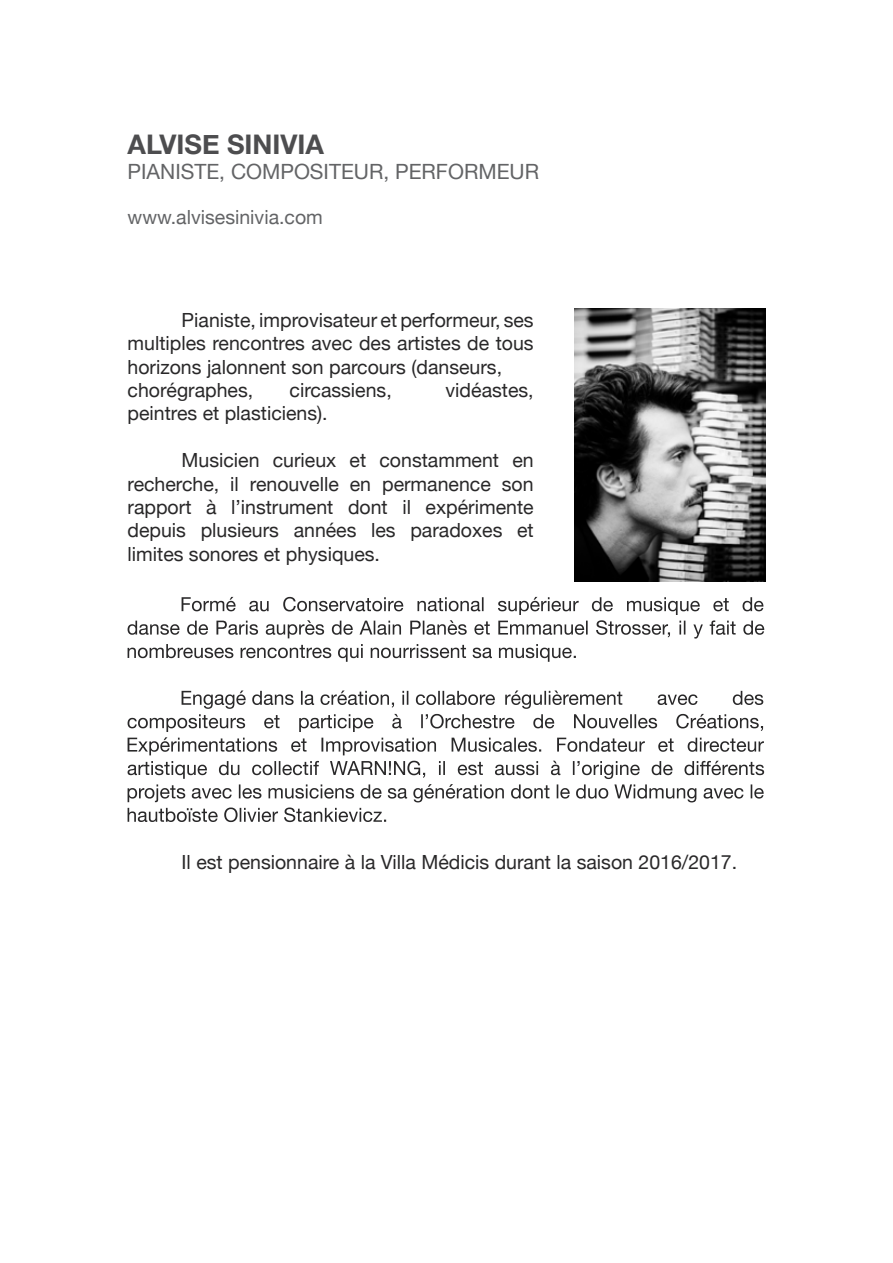
<style>
.page{position:relative;width:893px;height:1263px;background:#fff}
.page>*{position:absolute;margin:0;border:0;box-sizing:border-box;transform-origin:0 0}
.t1{font:700 27px "Helvetica Neue";color:#4d4d4f}
.t2{font:21px "Helvetica Neue";color:#636466}
.t3{font:19.5px/23.4px "Helvetica Neue";color:#292829}
.t4{font:19.5px "Helvetica Neue";color:#636466}
</style>
<div class="page">
<img style="left:574px;top:308px;width:191px;height:274px">
<svg style="left:128px;top:597px;width:636px;height:41px"></svg>
<svg style="left:128px;top:644px;width:448px;height:18px"></svg>
<svg style="left:128px;top:690px;width:636px;height:65px"></svg>
<svg style="left:128px;top:761px;width:636px;height:61px"></svg>
<h1 class="t1" style="left:128px;top:128px;width:198px">ALVISE SINIVIA</h1>
<p class="t2" style="left:128px;top:159px;width:413px">PIANISTE, COMPOSITEUR, PERFORMEUR</p>
<p class="t4" style="left:128px;top:206px;width:197px">www.alvisesinivia.com</p>
<p class="t3" style="left:128px;top:308px;width:408px;text-indent:54px">Pianiste, improvisateur et performeur, ses multiples rencontres avec des artistes de tous horizons jalonnent son parcours (danseurs, chorégraphes,</p>
<p class="t3" style="left:290px;top:378px;width:104px">circassiens,</p>
<p class="t3" style="left:446px;top:378px;width:90px">vidéastes,</p>
<p class="t3" style="left:128px;top:402px;width:202px">peintres et plasticiens).</p>
<p class="t3" style="left:128px;top:448px;width:408px;text-align:justify;text-indent:54px">Musicien curieux et constamment en recherche, il renouvelle en permanence son rapport à l’instrument dont il expérimente depuis plusieurs années les paradoxes et limites sonores et physiques.</p>
<p class="t3" style="left:182px;top:850px;width:557px">Il est pensionnaire à la Villa Médicis durant la saison 2016/2017.</p>
</div>
